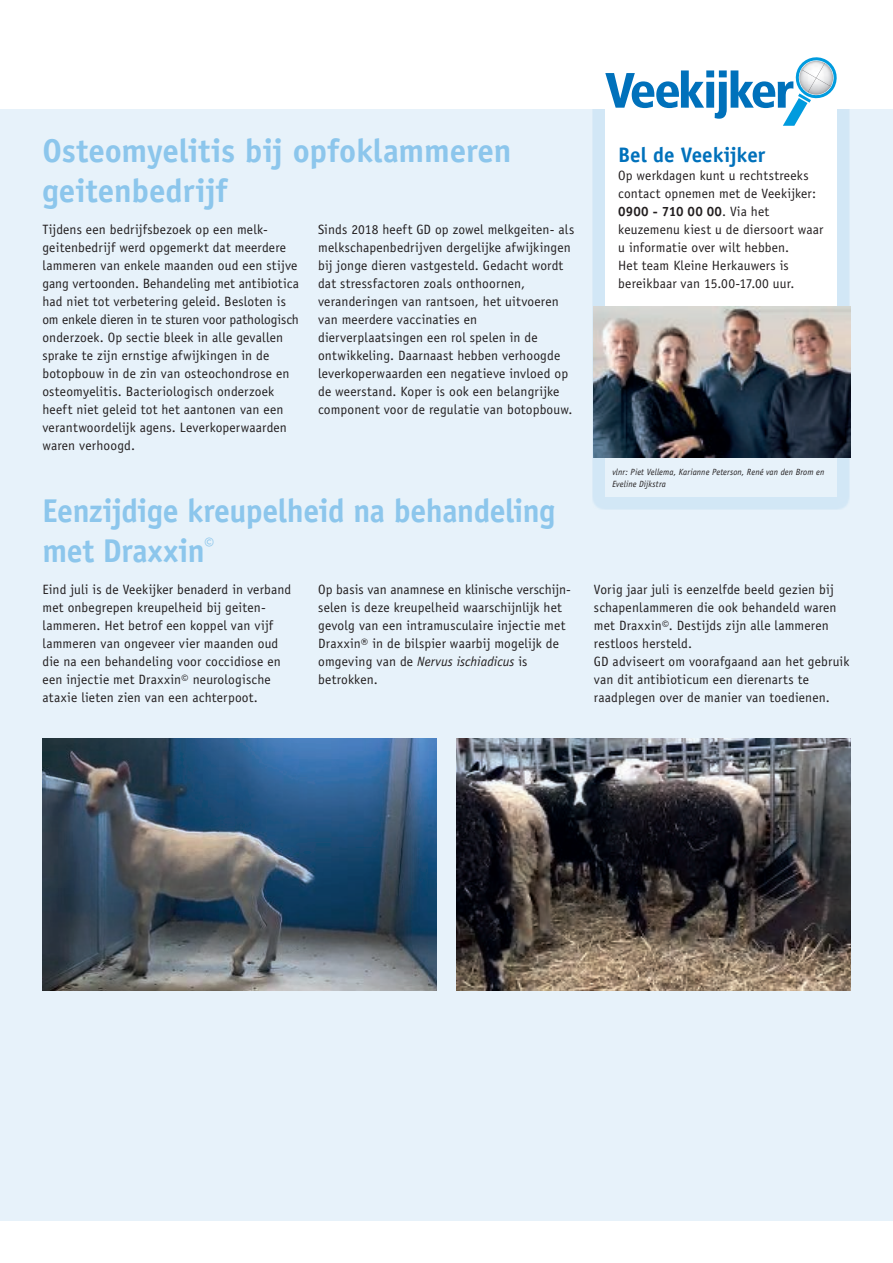
<style>
.page{position:relative;width:893px;height:1263px;background:#fff}
.page>*{position:absolute;margin:0;border:0;box-sizing:border-box;transform-origin:0 0}
.kop_artikel{font:700 33px/39.6px "Officina Sans Std";letter-spacing:-.01em;color:#8cc6ec;scale:.96 1}
.kop_artikel-2{font:700 33px/39.6px "Officina Sans Std";letter-spacing:-.01em;color:#8cc6ec}
.tussenkop{font:700 21px "Officina Sans Std";letter-spacing:-.005em;color:#0071bb}
.body{font:13.5px/18px "Officina Sans Std";letter-spacing:.01em;color:#231f20}
.bijschrift{font:italic 9px/12px "Officina Sans Std";letter-spacing:.015em;color:#231f20;scale:.95 1}
.s1{font-weight:700}
.s2{font-style:italic}
</style>
<div class="page">
<div style="left:0;top:108px;width:893px;height:1112px;background:#e7f2fa"></div>
<div style="left:593px;top:95px;width:257px;height:414px;background:#d2e7f6"></div>
<svg style="left:605px;top:126px;width:232px;height:371px;background:#fafcfe"></svg>
<div style="left:0;top:0;width:893px;height:109px;background:#fff"></div>
<svg style="left:605px;top:57px;width:232px;height:69px"></svg>
<img style="left:594px;top:306px;width:256px;height:152px">
<img style="left:43px;top:738px;width:394px;height:252px">
<img style="left:456px;top:738px;width:394px;height:252px">
<p class="kop_artikel-2" style="left:42px;top:131px;width:471px">Osteomyelitis bij opfoklammeren geitenbedrijf</p>
<p class="body" style="left:42px;top:220px;width:258px">Tijdens een bedrijfsbezoek op een melk&shy;geitenbedrijf werd opgemerkt dat meerdere lammeren van enkele maanden oud een stijve gang vertoonden. Behandeling met antibiotica had niet tot verbetering geleid. Besloten is om enkele dieren in te sturen voor pathologisch onderzoek. Op sectie bleek in alle gevallen sprake te zijn ernstige afwijkingen in de botopbouw in de zin van osteochondrose en osteomyelitis. Bacteriologisch onderzoek heeft niet geleid tot het aantonen van een verantwoordelijk agens. Leverkoperwaarden waren verhoogd.</p>
<p class="body" style="left:318px;top:220px;width:258px">Sinds 2018 heeft GD op zowel melkgeiten- als melkschapenbedrijven dergelijke afwijkingen bij jonge dieren vastgesteld. Gedacht wordt dat stressfactoren zoals onthoornen, veranderingen van rantsoen, het uitvoeren van meerdere vaccinaties en dierverplaatsingen een rol spelen in de ontwikkeling. Daarnaast hebben verhoogde leverkoperwaarden een negatieve invloed op de weerstand. Koper is ook een belangrijke component voor de regulatie van botopbouw.</p>
<p class="tussenkop" style="left:618px;top:142px;width:148px">Bel de Veekijker</p>
<p class="body" style="left:618px;top:166px;width:207px">Op werkdagen kunt u rechtstreeks contact opnemen met de Veekijker:<br><span class="s1">0900 - 710 00 00</span>. Via het keuzemenu kiest u de diersoort waar u informatie over wilt hebben.<br>Het team Kleine Herkauwers is bereikbaar van 15.00-17.00 uur.</p>
<p class="bijschrift" style="left:612px;top:466px;width:225px">vlnr: Piet Vellema, Karianne Peterson, René van den Brom en<br>Eveline Dijkstra</p>
<p class="kop_artikel" style="left:43px;top:491px;width:536px">Eenzijdige kreupelheid na behandeling met Draxxin<sup>©</sup></p>
<p class="body" style="left:43px;top:580px;width:250px">Eind juli is de Veekijker benaderd in verband met onbegrepen kreupelheid bij geiten&shy;lammeren. Het betrof een koppel van vijf lammeren van ongeveer vier maanden oud die na een behandeling voor coccidiose en een injectie met Draxxin© neurologische ataxie lieten zien van een achterpoot.</p>
<p class="body" style="left:318px;top:580px;width:254px">Op basis van anamnese en klinische verschijn&shy;selen is deze kreupelheid waarschijnlijk het gevolg van een intramusculaire injectie met Draxxin® in de bilspier waarbij mogelijk de omgeving van de <span class="s2">Nervus ischiadicus</span> is betrokken.</p>
<p class="body" style="left:594px;top:580px;width:257px">Vorig jaar juli is eenzelfde beeld gezien bij schapenlammeren die ook behandeld waren met Draxxin©. Destijds zijn alle lammeren restloos hersteld.<br>GD adviseert om voorafgaand aan het gebruik van dit antibioticum een dierenarts te raadplegen over de manier van toedienen.</p>
</div>
